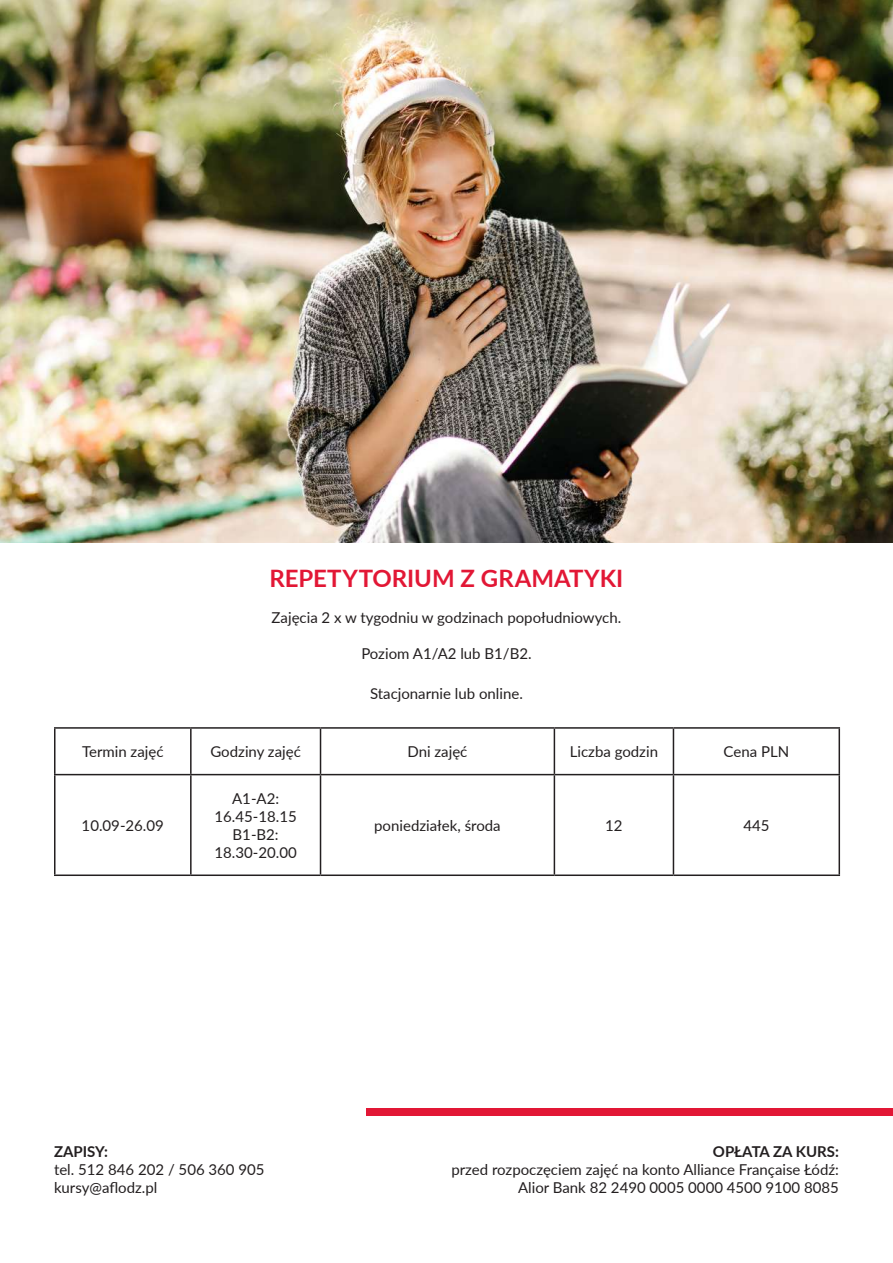
<style>
.page{position:relative;width:893px;height:1263px;background:#fff}
.page>*{position:absolute;margin:0;border:0;box-sizing:border-box;transform-origin:0 0}
.t1{font:700 24px "Lato";color:#e21735}
.t2{font:15px/18px "Lato";color:#231f20;text-align:center}
.t3{font:700 15px "Lato";color:#231f20}
</style>
<div class="page">
<img style="left:0;top:0;width:893px;height:542px">
<hr style="left:54px;top:727px;width:137px;height:2px;background:#231f20">
<hr style="left:54px;top:729px;width:2px;height:45px;background:#231f20">
<hr style="left:191px;top:727px;width:129px;height:2px;background:#231f20">
<hr style="left:190px;top:729px;width:2px;height:45px;background:#231f20">
<hr style="left:320px;top:727px;width:234px;height:2px;background:#231f20">
<hr style="left:320px;top:729px;width:1px;height:45px;background:#231f20">
<hr style="left:554px;top:727px;width:119px;height:2px;background:#231f20">
<hr style="left:554px;top:729px;width:1px;height:45px;background:#231f20">
<hr style="left:673px;top:727px;width:167px;height:2px;background:#231f20">
<hr style="left:673px;top:729px;width:1px;height:45px;background:#231f20">
<hr style="left:838px;top:729px;width:2px;height:45px;background:#231f20">
<hr style="left:54px;top:774px;width:137px;height:1px;background:#231f20">
<hr style="left:54px;top:775px;width:2px;height:99px;background:#231f20">
<hr style="left:191px;top:774px;width:129px;height:1px;background:#231f20">
<hr style="left:190px;top:775px;width:2px;height:99px;background:#231f20">
<hr style="left:320px;top:774px;width:234px;height:1px;background:#231f20">
<hr style="left:320px;top:775px;width:1px;height:99px;background:#231f20">
<hr style="left:554px;top:774px;width:119px;height:1px;background:#231f20">
<hr style="left:554px;top:775px;width:1px;height:99px;background:#231f20">
<hr style="left:673px;top:774px;width:167px;height:1px;background:#231f20">
<hr style="left:673px;top:775px;width:1px;height:99px;background:#231f20">
<hr style="left:838px;top:775px;width:2px;height:99px;background:#231f20">
<hr style="left:54px;top:874px;width:137px;height:2px;background:#231f20">
<hr style="left:191px;top:874px;width:129px;height:2px;background:#231f20">
<hr style="left:320px;top:874px;width:234px;height:2px;background:#231f20">
<hr style="left:554px;top:874px;width:119px;height:2px;background:#231f20">
<hr style="left:673px;top:874px;width:167px;height:2px;background:#231f20">
<div style="left:367px;top:1108px;width:526px;height:7px;background:#e21735"></div>
<h1 class="t1" style="left:270px;top:561px;width:355px">REPETYTORIUM Z GRAMATYKI</h1>
<p class="t2" style="left:272px;top:608px;width:351px">Zajęcia 2 x w tygodniu w godzinach popołudniowych.</p>
<p class="t2" style="left:361px;top:644px;width:172px">Poziom A1/A2 lub B1/B2.</p>
<p class="t2" style="left:370px;top:683px;width:154px">Stacjonarnie lub online.</p>
<p class="t2" style="left:82px;top:742px;width:83px">Termin zajęć</p>
<p class="t2" style="left:210px;top:742px;width:92px">Godziny zajęć</p>
<p class="t2" style="left:407px;top:742px;width:61px">Dni zajęć</p>
<p class="t2" style="left:570px;top:742px;width:90px">Liczba godzin</p>
<p class="t2" style="left:724px;top:742px;width:67px">Cena PLN</p>
<p class="t2" style="left:82px;top:816px;width:84px">10.09-26.09</p>
<p class="t2" style="left:215px;top:789px;width:84px">A1-A2:<br>16.45-18.15<br>B1-B2:<br>18.30-20.00</p>
<p class="t2" style="left:374px;top:816px;width:128px">poniedziałek, środa</p>
<p class="t2" style="left:605px;top:816px;width:19px">12</p>
<p class="t2" style="left:743px;top:816px;width:28px">445</p>
<p class="t3" style="left:54px;top:1141px;width:56px">ZAPISY:</p>
<p class="t2" style="left:54px;top:1160px;width:212px;text-align:left">tel. 512 846 202 / 506 360 905 kursy@aflodz.pl</p>
<p class="t3" style="left:713px;top:1141px;width:128px">OPŁATA ZA KURS:</p>
<p class="t2" style="left:451px;top:1160px;width:389px;text-align:right">przed rozpoczęciem zajęć na konto Alliance Française Łódź:<br>Alior Bank 82 2490 0005 0000 4500 9100 8085</p>
</div>
